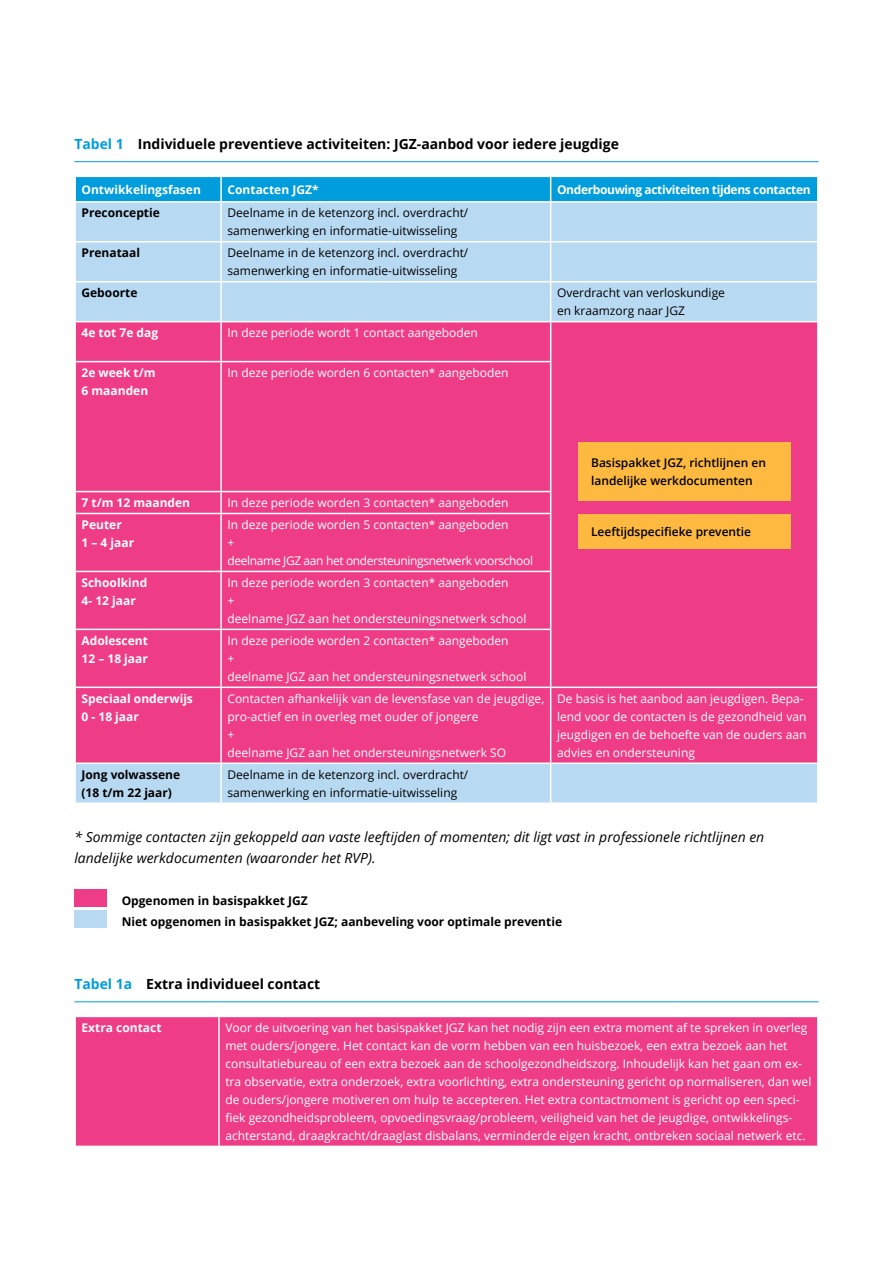
<style>
.page{position:relative;width:893px;height:1263px;background:#fff}
.page>*{position:absolute;margin:0;border:0;box-sizing:border-box;transform-origin:0 0}
.t1{font:italic 13.95px/21px "Open Sans";color:#000}
.t2{font:700 13.95px "Open Sans";color:#000}
.t3{font:12px/18px "Open Sans";color:#fff}
.t4{font:12px/18px "Open Sans";color:#000}
.t5{font:700 12px/18px "Open Sans";color:#fff}
.t6{font:700 12px/18px "Open Sans";color:#000}
.t7{font:12px/18px "Open Sans";letter-spacing:-.03em;color:#fff}
.t8{font:600 12px/18px "Open Sans";color:#000}
.t9{font:700 12px "Open Sans";letter-spacing:-.03em;color:#fff}
.s1{color:#009ddc}
</style>
<div class="page">
<hr style="left:74px;top:161px;width:745px;height:1px;background:#009ddc">
<div style="left:76px;top:203px;width:741px;height:599px;background:#b8d9f2"></div>
<div style="left:76px;top:322px;width:741px;height:440px;background:#ee3d86"></div>
<div style="left:76px;top:362px;width:474px;height:324px;background:#ee3d86"></div>
<div style="left:76px;top:177px;width:741px;height:24px;background:#009ddc"></div>
<hr style="left:220px;top:203px;width:2px;height:38px;background:#fff">
<hr style="left:550px;top:203px;width:1px;height:38px;background:#fff">
<hr style="left:74px;top:241px;width:147px;height:1px;background:#fff">
<hr style="left:221px;top:241px;width:330px;height:1px;background:#fff">
<hr style="left:220px;top:242px;width:2px;height:39px;background:#fff">
<hr style="left:551px;top:241px;width:268px;height:1px;background:#fff">
<hr style="left:550px;top:242px;width:1px;height:39px;background:#fff">
<hr style="left:74px;top:281px;width:147px;height:1px;background:#fff">
<hr style="left:221px;top:281px;width:330px;height:1px;background:#fff">
<hr style="left:220px;top:282px;width:2px;height:39px;background:#fff">
<hr style="left:551px;top:281px;width:268px;height:1px;background:#fff">
<hr style="left:550px;top:282px;width:1px;height:39px;background:#fff">
<hr style="left:74px;top:321px;width:147px;height:1px;background:#fff">
<hr style="left:221px;top:321px;width:330px;height:1px;background:#fff">
<hr style="left:220px;top:322px;width:2px;height:39px;background:#fff">
<hr style="left:74px;top:361px;width:147px;height:1px;background:#fff">
<hr style="left:221px;top:361px;width:330px;height:1px;background:#fff">
<hr style="left:220px;top:362px;width:2px;height:129px;background:#fff">
<hr style="left:74px;top:491px;width:147px;height:1px;background:#fff">
<hr style="left:221px;top:491px;width:330px;height:1px;background:#fff">
<hr style="left:220px;top:492px;width:2px;height:21px;background:#fff">
<hr style="left:74px;top:513px;width:147px;height:1px;background:#fff">
<hr style="left:221px;top:513px;width:330px;height:1px;background:#fff">
<hr style="left:220px;top:514px;width:2px;height:57px;background:#fff">
<hr style="left:74px;top:571px;width:147px;height:1px;background:#fff">
<hr style="left:221px;top:571px;width:330px;height:1px;background:#fff">
<hr style="left:220px;top:572px;width:2px;height:57px;background:#fff">
<hr style="left:74px;top:629px;width:147px;height:1px;background:#fff">
<hr style="left:221px;top:629px;width:330px;height:1px;background:#fff">
<hr style="left:220px;top:630px;width:2px;height:56px;background:#fff">
<hr style="left:74px;top:686px;width:147px;height:2px;background:#fff">
<hr style="left:221px;top:686px;width:330px;height:2px;background:#fff">
<hr style="left:220px;top:688px;width:2px;height:74px;background:#fff">
<hr style="left:550px;top:688px;width:1px;height:74px;background:#fff">
<hr style="left:74px;top:762px;width:147px;height:2px;background:#fff">
<hr style="left:221px;top:762px;width:330px;height:2px;background:#fff">
<hr style="left:220px;top:764px;width:2px;height:38px;background:#fff">
<hr style="left:551px;top:762px;width:268px;height:2px;background:#fff">
<hr style="left:550px;top:764px;width:1px;height:38px;background:#fff">
<hr style="left:551px;top:321px;width:268px;height:1px;background:#fff">
<hr style="left:550px;top:322px;width:1px;height:39px;background:#fff">
<hr style="left:550px;top:362px;width:1px;height:129px;background:#fff">
<svg style="left:550px;top:492px;width:1px;height:21px"></svg>
<hr style="left:550px;top:514px;width:1px;height:57px;background:#fff">
<hr style="left:550px;top:572px;width:1px;height:57px;background:#fff">
<hr style="left:550px;top:630px;width:1px;height:56px;background:#fff">
<hr style="left:551px;top:686px;width:268px;height:2px;background:#fff">
<hr style="left:74px;top:1001px;width:745px;height:1px;background:#009ddc">
<div style="left:76px;top:1017px;width:741px;height:128px;background:#ee3d86"></div>
<hr style="left:218px;top:1017px;width:2px;height:128px;background:#fff">
<div style="left:578px;top:442px;width:213px;height:59px;background:#fdb940"></div>
<div style="left:578px;top:514px;width:213px;height:35px;background:#fdb940"></div>
<div style="left:74px;top:889px;width:33px;height:17px;background:#ee3d86"></div>
<div style="left:74px;top:910px;width:33px;height:17px;background:#b8d9f2"></div>
<p class="t2" style="left:74px;top:134px;width:546px"><span class="s1">Tabel 1</span> Individuele preventieve activiteiten: JGZ-aanbod voor iedere jeugdige</p>
<p class="t5" style="left:82px;top:180px;width:121px">Ontwikkelingsfasen</p>
<p class="t5" style="left:227px;top:180px;width:93px">Contacten JGZ*</p>
<p class="t9" style="left:557px;top:181px;width:255px">Onderbouwing activiteiten tijdens contacten</p>
<p class="t6" style="left:82px;top:204px;width:80px">Preconceptie</p>
<p class="t4" style="left:227px;top:204px;width:242px">Deelname in de ketenzorg incl. overdracht/ samenwerking en informatie-uitwisseling</p>
<p class="t6" style="left:82px;top:244px;width:60px">Prenataal</p>
<p class="t4" style="left:227px;top:244px;width:242px">Deelname in de ketenzorg incl. overdracht/ samenwerking en informatie-uitwisseling</p>
<p class="t6" style="left:82px;top:284px;width:57px">Geboorte</p>
<p class="t4" style="left:557px;top:284px;width:169px">Overdracht van verloskundige en kraamzorg naar JGZ</p>
<p class="t5" style="left:82px;top:324px;width:78px">4e tot 7e dag</p>
<p class="t3" style="left:227px;top:324px;width:252px">In deze periode wordt 1 contact aangeboden</p>
<p class="t5" style="left:82px;top:363px;width:76px">2e week t/m<br>6 maanden</p>
<p class="t3" style="left:227px;top:363px;width:283px">In deze periode worden 6 contacten* aangeboden</p>
<p class="t8" style="left:591px;top:453px;width:176px">Basispakket JGZ, richtlijnen en landelijke werkdocumenten</p>
<p class="t8" style="left:591px;top:522px;width:162px">Leeftijdspecifieke preventie</p>
<p class="t5" style="left:82px;top:493px;width:110px">7 t/m 12 maanden</p>
<p class="t3" style="left:227px;top:493px;width:283px">In deze periode worden 3 contacten* aangeboden</p>
<p class="t5" style="left:82px;top:515px;width:54px">Peuter<br>1 – 4 jaar</p>
<p class="t7" style="left:227px;top:515px;width:307px">In deze periode worden 5 contacten* aangeboden<br>+<br>deelname JGZ aan het ondersteuningsnetwerk voorschool</p>
<p class="t5" style="left:82px;top:573px;width:67px">Schoolkind<br>4- 12 jaar</p>
<p class="t3" style="left:227px;top:573px;width:300px">In deze periode worden 3 contacten* aangeboden<br>+<br>deelname JGZ aan het ondersteuningsnetwerk school</p>
<p class="t5" style="left:82px;top:631px;width:68px">Adolescent<br>12 – 18 jaar</p>
<p class="t3" style="left:227px;top:631px;width:300px">In deze periode worden 2 contacten* aangeboden<br>+<br>deelname JGZ aan het ondersteuningsnetwerk school</p>
<p class="t5" style="left:82px;top:689px;width:113px">Speciaal onderwijs<br>0 - 18 jaar</p>
<p class="t3" style="left:227px;top:689px;width:318px">Contacten afhankelijk van de levensfase van de jeugdige, pro-actief en in overleg met ouder of jongere<br>+<br>deelname JGZ aan het ondersteuningsnetwerk SO</p>
<p class="t3" style="left:557px;top:689px;width:251px">De basis is het aanbod aan jeugdigen. Bepa&shy;lend voor de contacten is de gezondheid van jeugdigen en de behoefte van de ouders aan advies en ondersteuning</p>
<p class="t6" style="left:82px;top:765px;width:100px">Jong volwassene (18 t/m 22 jaar)</p>
<p class="t4" style="left:227px;top:765px;width:242px">Deelname in de ketenzorg incl. overdracht/ samenwerking en informatie-uitwisseling</p>
<p class="t1" style="left:74px;top:826px;width:691px">* Sommige contacten zijn gekoppeld aan vaste leeftijden of momenten; dit ligt vast in professionele richtlijnen en landelijke werkdocumenten (waaronder het RVP).</p>
<p class="t6" style="left:122px;top:889px;width:442px;line-height:21px">Opgenomen in basispakket JGZ<br>Niet opgenomen in basispakket JGZ; aanbeveling voor optimale preventie</p>
<p class="t2" style="left:74px;top:974px;width:247px"><span class="s1">Tabel 1a</span> Extra individueel contact</p>
<p class="t5" style="left:82px;top:1018px;width:81px">Extra contact</p>
<p class="t3" style="left:225px;top:1018px;width:587px">Voor de uitvoering van het basispakket JGZ kan het nodig zijn een extra moment af te spreken in overleg met ouders/jongere. Het contact kan de vorm hebben van een huisbezoek, een extra bezoek aan het consultatiebureau of een extra bezoek aan de schoolgezondheidszorg. Inhoudelijk kan het gaan om ex&shy;tra observatie, extra onderzoek, extra voorlichting, extra ondersteuning gericht op normaliseren, dan wel de ouders/jongere motiveren om hulp te accepteren. Het extra contactmoment is gericht op een speci&shy;fiek gezondheidsprobleem, opvoedingsvraag/probleem, veiligheid van het de jeugdige, ontwikkelings&shy;achterstand, draagkracht/draaglast disbalans, verminderde eigen kracht, ontbreken sociaal netwerk etc.</p>
</div>
